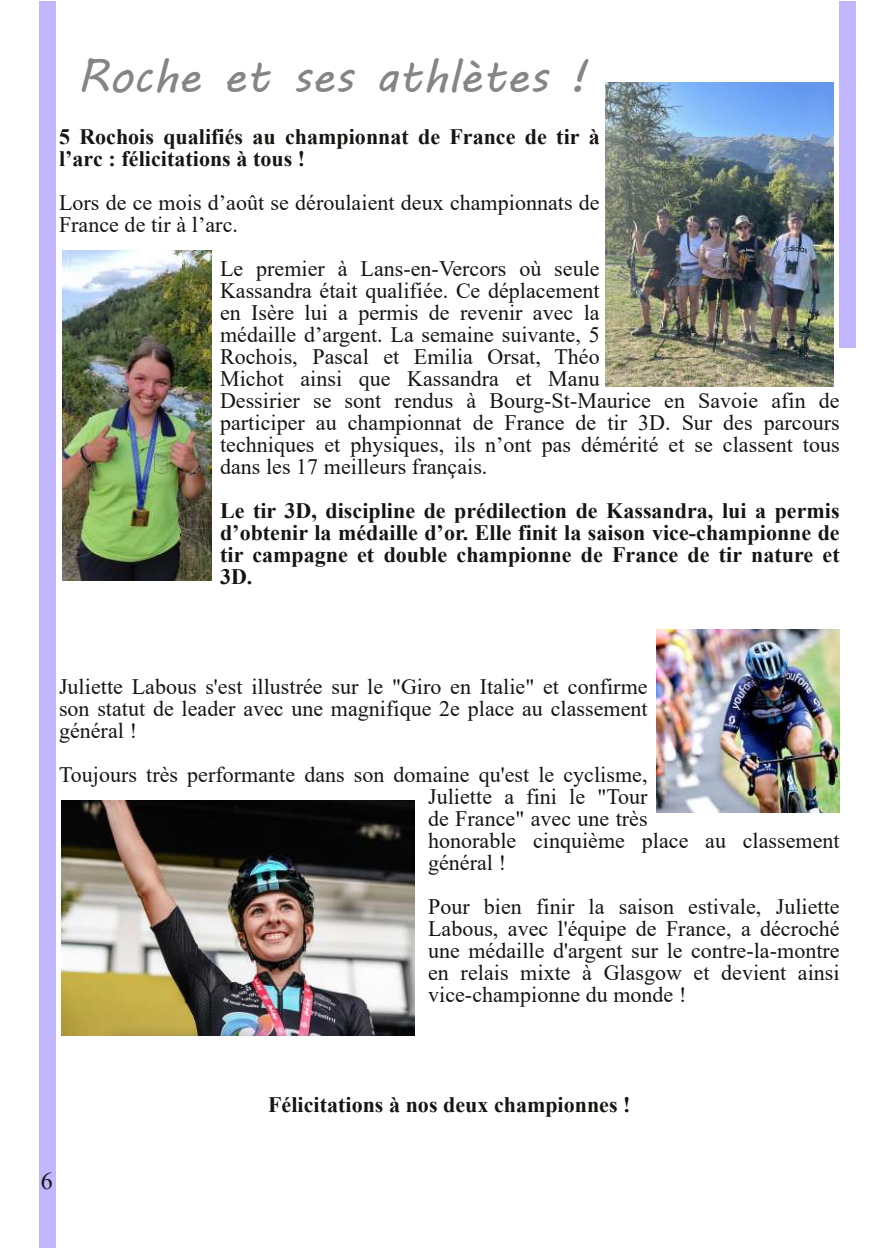
<style>
.page{position:relative;width:896px;height:1248px;background:#fff}
.page>*{position:absolute;margin:0;border:0;box-sizing:border-box;transform-origin:0 0}
.t1{font:46px "MV Boli";color:#858585}
.t2{font:24px "Times New Roman";color:#171513}
.t3{font:22px/22px "Times New Roman";color:#171513}
.t4{font:700 22px/22px "Times New Roman";color:#171513}
</style>
<div class="page">
<div style="left:39px;top:1px;width:16px;height:1246px;background:#c2b6ff"></div>
<div style="left:839px;top:1px;width:16px;height:347px;background:#c2b6ff"></div>
<img style="left:63px;top:250px;width:148px;height:330px">
<img style="left:606px;top:83px;width:227px;height:303px">
<img style="left:62px;top:800px;width:352px;height:235px">
<img style="left:656px;top:629px;width:183px;height:183px">
<h1 class="t1" style="left:77px;top:40px;width:512px">Roche et ses athlètes !</h1>
<p class="t4" style="left:59px;top:125px;width:542px">5 Rochois qualifiés au championnat de France de tir à l’arc : félicitations à tous !</p>
<p class="t3" style="left:59px;top:191px;width:542px">Lors de ce mois d’août se déroulaient deux championnats de<br>France de tir à l’arc.</p>
<p class="t3" style="left:220px;top:257px;width:621px">Le premier à Lans-en-Vercors où seule<br>Kassandra était qualifiée. Ce déplacement<br>en Isère lui a permis de revenir avec la<br>médaille d’argent. La semaine suivante, 5<br>Rochois, Pascal et Emilia Orsat, Théo<br>Michot ainsi que Kassandra et Manu<br>Dessirier se sont rendus à Bourg-St-Maurice en Savoie afin de participer au championnat de France de tir 3D. Sur des parcours techniques et physiques, ils n’ont pas démérité et se classent tous dans les 17 meilleurs français.</p>
<p class="t4" style="left:220px;top:499px;width:621px;text-align:justify">Le tir 3D, discipline de prédilection de Kassandra, lui a permis d’obtenir la médaille d’or. Elle finit la saison vice-championne de tir campagne et double championne de France de tir nature et 3D.</p>
<p class="t3" style="left:59px;top:675px;width:590px;text-align:justify">Juliette Labous s'est illustrée sur le "Giro en Italie" et confirme son statut de leader avec une magnifique 2e place au classement général !</p>
<p class="t3" style="left:428px;top:763px;width:413px;text-indent:-369px">Toujours très performante dans son domaine qu'est le cyclisme,<br>Juliette a fini le "Tour<br>de France" avec une très<br>honorable cinquième place au classement général !</p>
<p class="t3" style="left:428px;top:895px;width:413px;text-align:justify">Pour bien finir la saison estivale, Juliette Labous, avec l'équipe de France, a décroché une médaille d'argent sur le contre-la-montre en relais mixte à Glasgow et devient ainsi vice-championne du monde !</p>
<p class="t2" style="left:41px;top:1167px;width:13px">6</p>
<p class="t4" style="left:268px;top:1093px;width:364px">Félicitations à nos deux championnes !</p>
</div>
